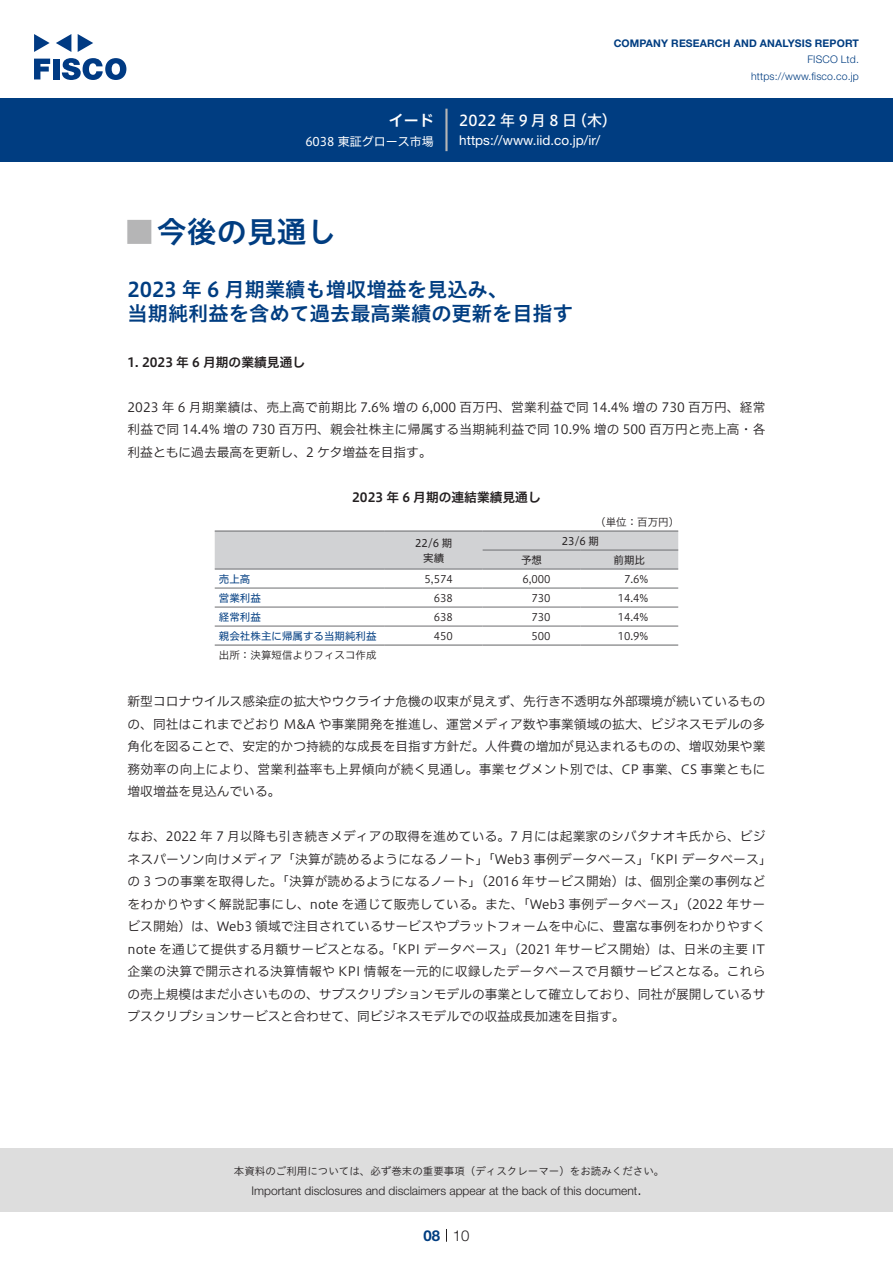
<style>
.page{position:relative;width:893px;height:1263px;background:#fff}
.page>*{position:absolute;margin:0;border:0;box-sizing:border-box;transform-origin:0 0}
.t1{font:30px "Hiragino UD Sans Std N W6";color:#003d81}
.t2{font:24px "Hiragino UD Sans Std N W6";color:#b5b5b6}
.t3{font:20.25px/24px "Hiragino UD Sans Std W6";color:#003d81}
.t4{font:15px "Hiragino UD Sans F Std N W5";letter-spacing:.22em;color:#fff}
.t5{font:300 15px "Helvetica Neue LT Std";color:#231f20}
.t6{font:15px "Hiragino UD Sans F Std N W6";color:#fff}
.t7{font:700 15px "Helvetica Neue LT Std";color:#003d81}
.t8{font:13.5px "Helvetica Neue LT Std";color:#fff}
.t9{font:12.75px/22.5px "Hiragino UD Sans F Std N W3";letter-spacing:.01em;color:#231f20;text-align:justify}
.t10{font:12.75px "Hiragino UD Sans F Std N W6";color:#231f20}
.t11{font:300 12px "Helvetica Neue LT Std";color:#231f20}
.t12{font:12px "Hiragino UD Sans F Std N W4";color:#fff}
.t13{font:10.5px "Hiragino UD Sans F Std N W3";color:#231f20}
.t14{font:10.5px "Hiragino UD Sans Std W3";color:#231f20}
.t15{font:700 10.5px "Helvetica Neue LT Std";letter-spacing:.015em;color:#003d81}
.t16{font:300 10.5px/16.5px "Helvetica Neue LT Std";letter-spacing:.015em;color:#003d81;text-align:right}
.t17{font:10.5px "Hiragino UD Sans F Std N W4";color:#003d81}
.t18{font:10.5px/15px "Hiragino UD Sans F Std N W4";color:#231f20;text-align:center}
</style>
<div class="page">
<div style="left:0;top:1148px;width:893px;height:64px;background:#ddd"></div>
<svg style="left:34px;top:59px;width:16px;height:20px"></svg>
<div style="left:53px;top:59px;width:6px;height:20px;background:#003a83"></div>
<svg style="left:62px;top:58px;width:64px;height:22px"></svg>
<svg style="left:34px;top:34px;width:16px;height:18px"></svg>
<svg style="left:78px;top:34px;width:15px;height:18px"></svg>
<svg style="left:56px;top:34px;width:15px;height:18px"></svg>
<div style="left:0;top:98px;width:893px;height:64px;background:#003d81"></div>
<hr style="left:445px;top:109px;width:3px;height:42px;background:#b5b5b6">
<svg style="left:446px;top:1229px;width:1px;height:13px"></svg>
<div style="left:215px;top:532px;width:463px;height:37px;background:#d1d2d4"></div>
<hr style="left:483px;top:550px;width:97px;height:1px;background:#6c6d70">
<hr style="left:580px;top:550px;width:98px;height:1px;background:#6c6d70">
<hr style="left:215px;top:569px;width:170px;height:1px;background:#6c6d70">
<hr style="left:385px;top:569px;width:98px;height:1px;background:#6c6d70">
<hr style="left:483px;top:569px;width:97px;height:1px;background:#6c6d70">
<hr style="left:580px;top:569px;width:98px;height:1px;background:#6c6d70">
<hr style="left:215px;top:588px;width:170px;height:1px;background:#6c6d70">
<hr style="left:385px;top:588px;width:98px;height:1px;background:#6c6d70">
<hr style="left:483px;top:588px;width:97px;height:1px;background:#6c6d70">
<hr style="left:580px;top:588px;width:98px;height:1px;background:#6c6d70">
<hr style="left:215px;top:607px;width:170px;height:1px;background:#6c6d70">
<hr style="left:385px;top:607px;width:98px;height:1px;background:#6c6d70">
<hr style="left:483px;top:607px;width:97px;height:1px;background:#6c6d70">
<hr style="left:580px;top:607px;width:98px;height:1px;background:#6c6d70">
<hr style="left:215px;top:626px;width:170px;height:1px;background:#6c6d70">
<hr style="left:385px;top:626px;width:98px;height:1px;background:#6c6d70">
<hr style="left:483px;top:626px;width:97px;height:1px;background:#6c6d70">
<hr style="left:580px;top:626px;width:98px;height:1px;background:#6c6d70">
<hr style="left:215px;top:530px;width:170px;height:2px;background:#6c6d70">
<hr style="left:385px;top:530px;width:98px;height:2px;background:#6c6d70">
<hr style="left:483px;top:530px;width:97px;height:2px;background:#6c6d70">
<hr style="left:580px;top:530px;width:98px;height:2px;background:#6c6d70">
<hr style="left:215px;top:644px;width:170px;height:2px;background:#6c6d70">
<hr style="left:385px;top:644px;width:98px;height:2px;background:#6c6d70">
<hr style="left:483px;top:644px;width:97px;height:2px;background:#6c6d70">
<hr style="left:580px;top:644px;width:98px;height:2px;background:#6c6d70">
<p class="t6" style="left:389px;top:109px;width:46px">イード</p>
<p class="t12" style="left:305px;top:132px;width:130px">6038 東証グロース市場</p>
<p class="t15" style="left:614px;top:37px;width:247px">COMPANY RESEARCH AND ANALYSIS REPORT</p>
<p class="t16" style="left:751px;top:51px;width:109px">FISCO Ltd. https://www.fisco.co j p.</p>
<p class="t4" style="left:459px;top:109px;width:119px">2022年9月8日</p>
<p class="t4" style="left:572px;top:109px;width:46px">（木(</p>
<p class="t8" style="left:459px;top:132px;width:143px">https: / / w w w . i i d . c o j p. /i r/</p>
<h1 class="t1" style="left:157px;top:209px;width:181px">今後の見通し</h1>
<h2 class="t2" style="left:128px;top:213px;width:25px">█</h2>
<h3 class="t3" style="left:128px;top:276px;width:447px">2023 年 6 月期業績も増収増益を見込み、<br>当期純利益を含めて過去最高業績の更新を目指す</h3>
<p class="t10" style="left:128px;top:352px;width:179px">1. 2023 年 6 月期の業績見通し</p>
<p class="t9" style="left:128px;top:395px;width:639px">2023 年 6 月期業績は、売上高で前期比 7.6% 増の 6,000 百万円、営業利益で同 14.4% 増の 730 百万円、経常利益で同 14.4% 増の 730 百万円、親会社株主に帰属する当期純利益で同 10.9% 増の 500 百万円と売上高・各利益ともに過去最高を更新し、2 ケタ増益を目指す。</p>
<p class="t10" style="left:352px;top:487px;width:190px">2023 年 6 月期の連結業績見通し</p>
<p class="t13" style="left:595px;top:514px;width:85px">（単位：百万円(</p>
<p class="t18" style="left:415px;top:534px;width:39px">22/6 期実績</p>
<p class="t18" style="left:562px;top:532px;width:39px">23/6 期</p>
<p class="t18" style="left:614px;top:551px;width:33px">前期比</p>
<p class="t18" style="left:521px;top:551px;width:22px">予想</p>
<p class="t17" style="left:219px;top:571px;width:33px">売上高</p>
<p class="t13" style="left:425px;top:571px;width:30px">5,574</p>
<p class="t13" style="left:522px;top:571px;width:30px">6,000</p>
<p class="t13" style="left:624px;top:571px;width:26px">7.6%</p>
<p class="t17" style="left:219px;top:590px;width:43px">営業利益</p>
<p class="t13" style="left:434px;top:590px;width:21px">638</p>
<p class="t13" style="left:531px;top:590px;width:21px">730</p>
<p class="t13" style="left:618px;top:590px;width:32px">14.4%</p>
<p class="t17" style="left:219px;top:609px;width:43px">経常利益</p>
<p class="t13" style="left:434px;top:609px;width:21px">638</p>
<p class="t13" style="left:531px;top:609px;width:21px">730</p>
<p class="t13" style="left:618px;top:609px;width:32px">14.4%</p>
<p class="t17" style="left:219px;top:628px;width:159px">親会社株主に帰属する当期純利益</p>
<p class="t13" style="left:219px;top:647px;width:159px">出所：決算短信よりフィスコ作成</p>
<p class="t9" style="left:128px;top:689px;width:639px">新型コロナウイルス感染症の拡大やウクライナ危機の収束が見えず、先行き不透明な外部環境が続いているものの、同社はこれまでどおり M&amp;A や事業開発を推進し、運営メディア数や事業領域の拡大、ビジネスモデルの多角化を図ることで、安定的かつ持続的な成長を目指す方針だ。人件費の増加が見込まれるものの、増収効果や業務効率の向上により、営業利益率も上昇傾向が続く見通し。事業セグメント別では、CP 事業、CS 事業ともに増収増益を見込んでいる。</p>
<p class="t9" style="left:128px;top:824px;width:646px;text-align:left">なお、2022 年 7 月以降も引き続きメディアの取得を進めている。7 月には起業家のシバタナオキ氏から、ビジネスパーソン向けメディア「決算が読めるようになるノート」「Web3 事例データベース」「KPI データベース「の 3 つの事業を取得した。「決算が読めるようになるノート」（2016 年サービス開始）は、個別企業の事例などをわかりやすく解説記事にし、note を通じて販売している。また、「Web3 事例データベース」（2022 年サービス開始）は、Web3 領域で注目されているサービスやプラットフォームを中心に、豊富な事例をわかりやすくnote を通じて提供する月額サービスとなる。「KPI データベース」（2021 年サービス開始）は、日米の主要 IT企業の決算で開示される決算情報や KPI 情報を一元的に収録したデータベースで月額サービスとなる。これらの売上規模はまだ小さいものの、サブスクリプションモデルの事業として確立しており、同社が展開しているサブスクリプションサービスと合わせて、同ビジネスモデルでの収益成長加速を目指す。</p>
<p class="t13" style="left:618px;top:628px;width:32px">10.9%</p>
<p class="t13" style="left:434px;top:628px;width:21px">450</p>
<p class="t13" style="left:531px;top:628px;width:21px">500</p>
<p class="t14" style="left:234px;top:1163px;width:432px">本資料のご利用については、必ず巻末の重要事項（ディスクレーマー）をお読みください。</p>
<p class="t5" style="left:637px;top:1180px;width:6px">.</p>
<p class="t11" style="left:251px;top:1183px;width:387px">Important disclosures and disclaimers appear at the back of this document</p>
<p class="t7" style="left:423px;top:1226px;width:18px">08</p>
<p class="t5" style="left:453px;top:1226px;width:18px">10</p>
</div>
